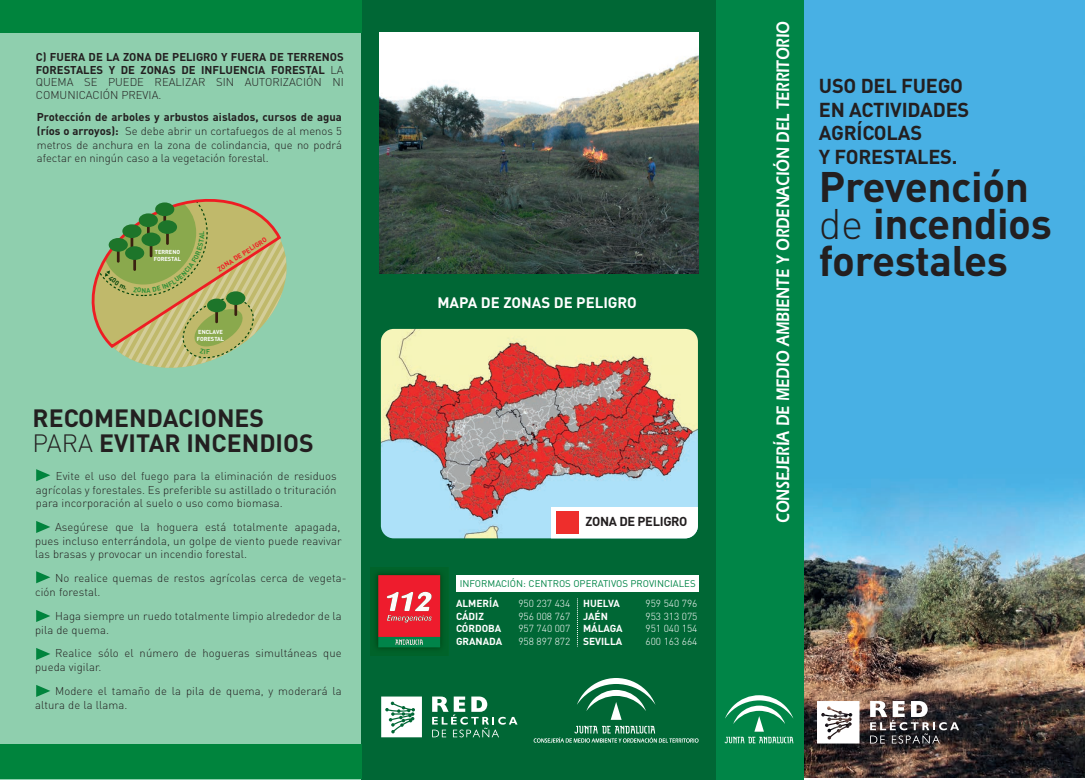
<style>
.page{position:relative;width:1088px;height:780px;background:#fff}
.page>*{position:absolute;margin:0;border:0;box-sizing:border-box;transform-origin:0 0}
.t1{font:700 42.12px/37.1px "DIN Pro";letter-spacing:-.01em;color:#231f20}
.t2{font:700 24.75px/24.8px "DIN Pro";color:#231f20}
.t3{font:700 19.88px/23.9px "DIN Pro";letter-spacing:-.01em;color:#231f20}
.t4{font:600 18.75px "ITC Eras Std";color:#fff;scale:.8 1}
.t5{font:700 15px "DIN Pro";color:#fff}
.t6{font:700 12.75px "DIN Pro";letter-spacing:-.025em;color:#231f20}
.t7{font:300 11.25px/13.8px "DIN Pro";letter-spacing:.01em;color:#231f20}
.t8{font:700 11.25px/12.5px "DIN Pro";color:#231f20;text-align:justify}
.t9{font:300 10.12px "DIN Pro";color:#fff}
.t10{font:700 10.12px "DIN Pro";color:#fff}
.t11{font:9.62px "DIN Pro";color:#008547}
.t12{font:700 6.75px "DIN Pro";color:#ee1d23}
.t13{font:700 6.75px "DIN Pro";color:#329137}
.t14{font:700 5.75px/6.9px "DIN Pro";color:#fff}
.s1{font-weight:300}
.s2{font-weight:700}
</style>
<div class="page">
<div style="left:0;top:0;width:361px;height:779px;background:#8fcfae"></div>
<div style="left:361px;top:0;width:355px;height:780px;background:#006735"></div>
<div style="left:0;top:0;width:361px;height:33px;background:#00843d"></div>
<div style="left:0;top:744px;width:361px;height:34px;background:#00843d"></div>
<img style="left:804px;top:0;width:280px;height:777px">
<svg style="left:577px;top:678px;width:78px;height:41px"></svg>
<svg style="left:534px;top:725px;width:164px;height:17px"></svg>
<img style="left:370px;top:567px;width:78px;height:88px">
<svg style="left:378px;top:575px;width:62px;height:72px"></svg>
<div style="left:456px;top:575px;width:243px;height:16px;background:#fff"></div>
<svg style="left:577px;top:598px;width:1px;height:49px"></svg>
<div style="left:716px;top:0;width:88px;height:779px;background:#008547"></div>
<svg style="left:724px;top:695px;width:69px;height:48px"></svg>
<img style="left:381px;top:329px;width:317px;height:209px">
<div style="left:551px;top:507px;width:147px;height:31px;background:#fff"></div>
<div style="left:556px;top:510px;width:23px;height:23px;background:#ee2e2c"></div>
<svg style="left:36px;top:469px;width:14px;height:12px"></svg>
<svg style="left:36px;top:521px;width:14px;height:12px"></svg>
<svg style="left:36px;top:571px;width:14px;height:12px"></svg>
<svg style="left:36px;top:610px;width:14px;height:12px"></svg>
<svg style="left:36px;top:648px;width:14px;height:12px"></svg>
<svg style="left:36px;top:685px;width:14px;height:12px"></svg>
<img style="left:379px;top:32px;width:319px;height:241px">
<svg style="left:870px;top:701px;width:89px;height:42px"></svg>
<svg style="left:817px;top:701px;width:42px;height:42px"></svg>
<svg style="left:432px;top:696px;width:85px;height:41px"></svg>
<svg style="left:381px;top:696px;width:41px;height:41px"></svg>
<svg style="left:91px;top:199px;width:196px;height:169px"></svg>
<p class="t8" style="left:36px;top:50px;width:309px">C) FUERA DE LA ZONA DE PELIGRO Y FUERA DE TERRENOS FORESTALES Y DE ZONAS DE INFLUENCIA FORESTAL <span class="s1">LA QUEMA SE PUEDE REALIZAR SIN AUTORIZACIÓN NI COMUNICACIÓN PREVIA.</span></p>
<p class="t7" style="left:37px;top:110px;width:307px;text-align:justify"><span class="s2">Protección de arboles y arbustos aislados, cursos de agua (ríos o arroyos):</span> Se debe abrir un cortafuegos de al menos 5 metros de anchura en la zona de colindancia, que no podrá afectar en ningún caso a la vegetación forestal.</p>
<p class="t14" style="left:154px;top:248px;width:29px">TERRENO<br>FORESTAL</p>
<p class="t13" style="left:142px;top:285px;width:6px">N</p>
<p class="t13" style="left:197px;top:235px;width:5px;rotate:-90deg">L</p>
<p class="t12" style="left:216px;top:266px;width:59px;rotate:-33deg">ZONA DE PELIGRO</p>
<p class="t14" style="left:197px;top:328px;width:29px">ENCLAVE<br>FORESTAL</p>
<h2 class="t2" style="left:33px;top:405px;width:283px">RECOMENDACIONES<br><span class="s1">PARA</span> EVITAR INCENDIOS</h2>
<p class="t7" style="left:36px;top:469px;width:302px;text-align:justify;text-indent:20px">Evite el uso del fuego para la eliminación de residuos agrícolas y forestales. Es preferible su astillado o trituración para incorporación al suelo o uso como biomasa.</p>
<p class="t7" style="left:35px;top:519px;width:308px;text-indent:20px">Asegúrese que la hoguera está totalmente apagada, pues incluso enterrándola, un golpe de viento puede reavivar las brasas y provocar un incendio forestal.</p>
<p class="t7" style="left:35px;top:570px;width:313px;text-indent:20px">No realice quemas de restos agrícolas cerca de vegeta&shy;ción forestal.</p>
<p class="t7" style="left:35px;top:608px;width:308px;text-indent:20px">Haga siempre un ruedo totalmente limpio alrededor de la pila de quema.</p>
<p class="t7" style="left:35px;top:645px;width:308px;text-indent:20px">Realice sólo el número de hogueras simultáneas que pueda vigilar.</p>
<p class="t7" style="left:35px;top:683px;width:308px;text-indent:20px">Modere el tamaño de la pila de quema, y moderará la altura de la llama.</p>
<h3 class="t5" style="left:437px;top:292px;width:201px">MAPA DE ZONAS DE PELIGRO</h3>
<p class="t6" style="left:585px;top:512px;width:104px">ZONA DE PELIGRO</p>
<p class="t11" style="left:460px;top:576px;width:237px">INFORMACIÓN: CENTROS OPERATIVOS PROVINCIALES</p>
<p class="t10" style="left:583px;top:596px;width:38px">HUELVA</p>
<p class="t9" style="left:645px;top:596px;width:53px">959 540 796</p>
<p class="t10" style="left:583px;top:609px;width:26px">JAÉN</p>
<p class="t9" style="left:645px;top:609px;width:53px">953 313 075</p>
<p class="t10" style="left:583px;top:621px;width:41px">MÁLAGA</p>
<p class="t9" style="left:645px;top:621px;width:53px">951 040 154</p>
<p class="t10" style="left:583px;top:634px;width:41px">SEVILLA</p>
<p class="t9" style="left:645px;top:634px;width:53px">600 163 664</p>
<p class="t10" style="left:456px;top:596px;width:44px">ALMERÍA</p>
<p class="t9" style="left:518px;top:596px;width:53px">950 237 434</p>
<p class="t10" style="left:456px;top:609px;width:29px">CÁDIZ</p>
<p class="t9" style="left:518px;top:609px;width:53px">956 008 767</p>
<p class="t10" style="left:456px;top:621px;width:47px">CÓRDOBA</p>
<p class="t9" style="left:518px;top:621px;width:53px">957 740 007</p>
<p class="t10" style="left:456px;top:634px;width:48px">GRANADA</p>
<p class="t9" style="left:518px;top:634px;width:53px">958 897 872</p>
<h3 class="t4" style="left:772px;top:522px;width:628px;rotate:-90deg">CONSEJERÍA DE MEDIO AMBIENTE Y ORDENACIÓN DEL TERRITORIO</h3>
<h3 class="t3" style="left:819px;top:73px;width:152px">USO DEL FUEGO<br>EN ACTIVIDADES<br>AGRÍCOLAS<br>Y FORESTALES.</h3>
<h1 class="t1" style="left:819px;top:166px;width:235px">Prevención <span class="s1">de</span> incendios forestales</h1>
</div>
